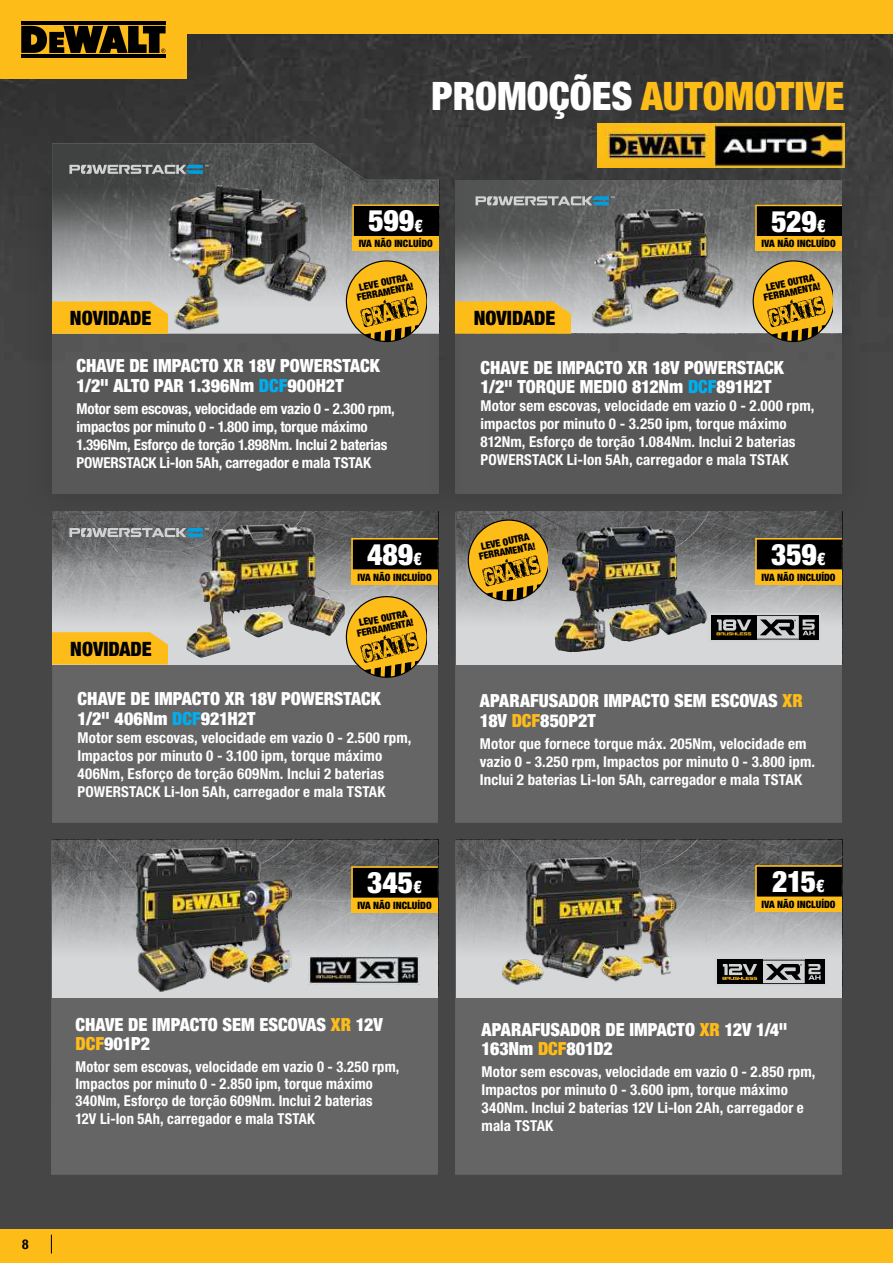
<style>
.page{position:relative;width:893px;height:1263px;background:#fff}
.page>*{position:absolute;margin:0;border:0;box-sizing:border-box;transform-origin:0 0}
.t1{font:900 condensed 39.3px "Helvetica Neue LT Std";color:#febc18}
.t2{font:900 condensed 29.7px "Helvetica Neue LT Std";letter-spacing:-.005em;color:#fff}
.t3{font:900 condensed 19.8px "Helvetica Neue LT Std";color:#000}
.t4{font:900 condensed 18px/19.5px "Helvetica Neue";color:#fff}
.t5{font:700 condensed 15px/18px "Helvetica Neue LTW1 G";letter-spacing:.005em;color:#fff}
.t6{font:700 condensed 15px/18px "Helvetica Neue LTW1 G";letter-spacing:-.015em;color:#fff}
.t7{font:700 condensed 13.5px "Helvetica Neue LTW1 G";color:#000}
.t8{font:900 condensed 10.2px "Helvetica Neue LT Std";color:#000}
.t9{font:900 condensed 9.9px/9.8px "Helvetica Neue";color:#000;text-align:center}
.s1{color:#fff}
.s2{font-size:17.25px}
.s3{color:#00aeef}
.s4{color:#febc18}
</style>
<div class="page">
<img style="left:0;top:34px;width:893px;height:1195px">
<div style="left:0;top:0;width:893px;height:34px;background:#febc18"></div>
<div style="left:0;top:1229px;width:893px;height:34px;background:#febc18"></div>
<svg style="left:51px;top:1235px;width:1px;height:18px"></svg>
<img style="left:598px;top:123px;width:246px;height:25px">
<svg style="left:471px;top:148px;width:403px;height:377px;background:#4a463b"></svg>
<svg style="left:471px;top:180px;width:371px;height:313px;background:#626262"></svg>
<svg style="left:20px;top:148px;width:451px;height:377px;background:#464646"></svg>
<div style="left:52px;top:180px;width:387px;height:313px;background:#585858"></div>
<div style="left:755px;top:205px;width:88px;height:33px;background:#000;border:1px solid #febc18"></div>
<div style="left:755px;top:237px;width:87px;height:14px;background:#febc18"></div>
<img style="left:52px;top:144px;width:387px;height:41px">
<svg style="left:52px;top:185px;width:387px;height:149px"></svg>
<img style="left:585px;top:209px;width:158px;height:119px">
<div style="left:352px;top:204px;width:88px;height:33px;background:#000;border:1px solid #febc18"></div>
<div style="left:352px;top:236px;width:87px;height:15px;background:#febc18"></div>
<div style="left:0;top:0;width:187px;height:79px;background:#febc18"></div>
<hr style="left:21px;top:21px;width:145px;height:4px;background:#000">
<hr style="left:21px;top:54px;width:145px;height:4px;background:#000">
<svg style="left:21px;top:26px;width:145px;height:27px"></svg>
<div style="left:455px;top:512px;width:387px;height:311px;background:#656565"></div>
<svg style="left:456px;top:512px;width:386px;height:152px;background:#9a9a98"></svg>
<div style="left:52px;top:664px;width:386px;height:159px;background:#656565"></div>
<svg style="left:52px;top:512px;width:386px;height:152px;background:#8f8f8d"></svg>
<img style="left:155px;top:172px;width:183px;height:162px">
<div style="left:755px;top:538px;width:88px;height:33px;background:#000;border:2px solid #febc18"></div>
<div style="left:755px;top:570px;width:87px;height:14px;background:#febc18"></div>
<div style="left:351px;top:538px;width:88px;height:33px;background:#000;border:2px solid #febc18"></div>
<div style="left:351px;top:570px;width:87px;height:14px;background:#febc18"></div>
<img style="left:186px;top:524px;width:94px;height:130px">
<img style="left:555px;top:526px;width:87px;height:126px">
<svg style="left:708px;top:613px;width:113px;height:29px"></svg>
<div style="left:799px;top:615px;width:19px;height:24px;background:#000"></div>
<div style="left:711px;top:615px;width:46px;height:24px;background:#000"></div>
<svg style="left:716px;top:615px;width:99px;height:24px"></svg>
<div style="left:455px;top:840px;width:387px;height:335px;background:#656565"></div>
<div style="left:51px;top:840px;width:387px;height:335px;background:#656565"></div>
<svg style="left:456px;top:840px;width:386px;height:158px;background:#9fa0a1"></svg>
<svg style="left:52px;top:840px;width:386px;height:158px;background:#a1a3a4"></svg>
<svg style="left:69px;top:165px;width:139px;height:9px"></svg>
<svg style="left:69px;top:528px;width:139px;height:9px"></svg>
<svg style="left:476px;top:196px;width:139px;height:9px"></svg>
<div style="left:52px;top:632px;width:116px;height:32px;background:#febc18"></div>
<svg style="left:52px;top:301px;width:116px;height:33px;background:#fbbc21"></svg>
<svg style="left:455px;top:301px;width:116px;height:33px;background:#f9bb20"></svg>
<svg style="left:346px;top:260px;width:80px;height:82px;background:#c59a30"></svg>
<svg style="left:346px;top:596px;width:80px;height:82px;background:#c49a30"></svg>
<svg style="left:468px;top:519px;width:80px;height:82px;background:#bf952b"></svg>
<svg style="left:753px;top:260px;width:80px;height:82px;background:#c2982d"></svg>
<img style="left:499px;top:850px;width:185px;height:136px">
<svg style="left:714px;top:957px;width:113px;height:29px"></svg>
<div style="left:805px;top:960px;width:19px;height:24px;background:linear-gradient(to bottom,#000,#000)"></div>
<div style="left:717px;top:960px;width:45px;height:24px;background:#000"></div>
<svg style="left:722px;top:960px;width:98px;height:24px"></svg>
<div style="left:755px;top:865px;width:88px;height:33px;background:#000;border:2px solid #febc18"></div>
<div style="left:755px;top:897px;width:87px;height:15px;background:#febc18"></div>
<div style="left:351px;top:866px;width:88px;height:33px;background:#000;border:2px solid #febc18"></div>
<div style="left:351px;top:898px;width:87px;height:15px;background:#febc18"></div>
<img style="left:135px;top:841px;width:157px;height:151px">
<img style="left:308px;top:956px;width:111px;height:28px">
<h1 class="t1" style="left:432px;top:71px;width:414px"><span class="s1">PROMOÇÕES</span> AUTOMOTIVE</h1>
<h2 class="t2" style="left:368px;top:203px;width:56px">599<span class="s2">€</span></h2>
<p class="t8" style="left:359px;top:237px;width:76px">IVA NÃO INCLUÍDO</p>
<p class="t9" style="left:354px;top:283px;width:59px;rotate:-11deg">LEVE OUTRA<br>FERRAMENTA!</p>
<h3 class="t3" style="left:70px;top:306px;width:83px">NOVIDADE</h3>
<h3 class="t3" style="left:474px;top:306px;width:83px">NOVIDADE</h3>
<h2 class="t2" style="left:771px;top:203px;width:56px">529<span class="s2">€</span></h2>
<p class="t8" style="left:762px;top:237px;width:76px">IVA NÃO INCLUÍDO</p>
<p class="t9" style="left:761px;top:283px;width:59px;rotate:-11deg">LEVE OUTRA<br>FERRAMENTA!</p>
<p class="t4" style="left:77px;top:355px;width:305px">CHAVE DE IMPACTO XR 18V POWERSTACK<br>1/2" ALTO PAR 1.396Nm <span class="s3">DCF</span>900H2T</p>
<p class="t6" style="left:77px;top:400px;width:320px">Motor sem escovas, velocidade em vazio 0 - 2.300 rpm, impactos por minuto 0 - 1.800 imp, torque máximo 1.396Nm, Esforço de torção 1.898Nm. Inclui 2 baterias POWERSTACK Li-Ion 5Ah, carregador e mala TSTAK</p>
<h2 class="t2" style="left:367px;top:536px;width:57px">489<span class="s2">€</span></h2>
<p class="t8" style="left:357px;top:571px;width:76px">IVA NÃO INCLUÍDO</p>
<h3 class="t3" style="left:70px;top:637px;width:83px">NOVIDADE</h3>
<p class="t9" style="left:354px;top:618px;width:59px;rotate:-11deg">LEVE OUTRA<br>FERRAMENTA!</p>
<p class="t4" style="left:78px;top:688px;width:305px">CHAVE DE IMPACTO XR 18V POWERSTACK<br>1/2" 406Nm <span class="s3">DCF</span>921H2T</p>
<p class="t5" style="left:78px;top:728px;width:335px">Motor sem escovas, velocidade em vazio 0 - 2.500 rpm, Impactos por minuto 0 - 3.100 ipm, torque máximo 406Nm, Esforço de torção 609Nm. Inclui 2 baterias POWERSTACK Li-Ion 5Ah, carregador e mala TSTAK</p>
<h2 class="t2" style="left:367px;top:864px;width:56px">345<span class="s2">€</span></h2>
<p class="t8" style="left:357px;top:899px;width:76px">IVA NÃO INCLUÍDO</p>
<p class="t4" style="left:480px;top:356px;width:305px">CHAVE DE IMPACTO XR 18V POWERSTACK<br>1/2" TORQUE MEDIO 812Nm <span class="s3">DCF</span>891H2T</p>
<p class="t5" style="left:480px;top:397px;width:335px">Motor sem escovas, velocidade em vazio 0 - 2.000 rpm, impactos por minuto 0 - 3.250 ipm, torque máximo 812Nm, Esforço de torção 1.084Nm. Inclui 2 baterias POWERSTACK Li-Ion 5Ah, carregador e mala TSTAK</p>
<p class="t9" style="left:476px;top:542px;width:59px;rotate:-11deg">LEVE OUTRA<br>FERRAMENTA!</p>
<h2 class="t2" style="left:771px;top:536px;width:56px">359<span class="s2">€</span></h2>
<p class="t8" style="left:761px;top:571px;width:76px">IVA NÃO INCLUÍDO</p>
<p class="t4" style="left:480px;top:690px;width:324px">APARAFUSADOR IMPACTO SEM ESCOVAS <span class="s4">XR<br></span>18V <span class="s4">DCF</span>850P2T</p>
<p class="t5" style="left:480px;top:734px;width:337px">Motor que fornece torque máx. 205Nm, velocidade em vazio 0 - 3.250 rpm, Impactos por minuto 0 - 3.800 ipm.<br>Inclui 2 baterias Li-Ion 5Ah, carregador e mala TSTAK</p>
<h2 class="t2" style="left:772px;top:863px;width:54px">215<span class="s2">€</span></h2>
<p class="t8" style="left:761px;top:898px;width:76px">IVA NÃO INCLUÍDO</p>
<p class="t7" style="left:22px;top:1236px;width:8px">8</p>
<p class="t4" style="left:75px;top:1014px;width:309px">CHAVE DE IMPACTO SEM ESCOVAS <span class="s4">XR</span> 12V<br><span class="s4">DCF</span>901P2</p>
<p class="t5" style="left:75px;top:1058px;width:325px;line-height:17.2px">Motor sem escovas, velocidade em vazio 0 - 3.250 rpm, Impactos por minuto 0 - 2.850 ipm, torque máximo 340Nm, Esforço de torção 609Nm. Inclui 2 baterias<br>12V Li-Ion 5Ah, carregador e mala TSTAK</p>
<p class="t4" style="left:482px;top:1018px;width:307px">APARAFUSADOR DE IMPACTO <span class="s4">XR</span> 12V 1/4"<br>163Nm <span class="s4">DCF</span>801D2</p>
<p class="t5" style="left:482px;top:1063px;width:335px">Motor sem escovas, velocidade em vazio 0 - 2.850 rpm, Impactos por minuto 0 - 3.600 ipm, torque máximo 340Nm. Inclui 2 baterias 12V Li-Ion 2Ah, carregador e mala TSTAK</p>
</div>
